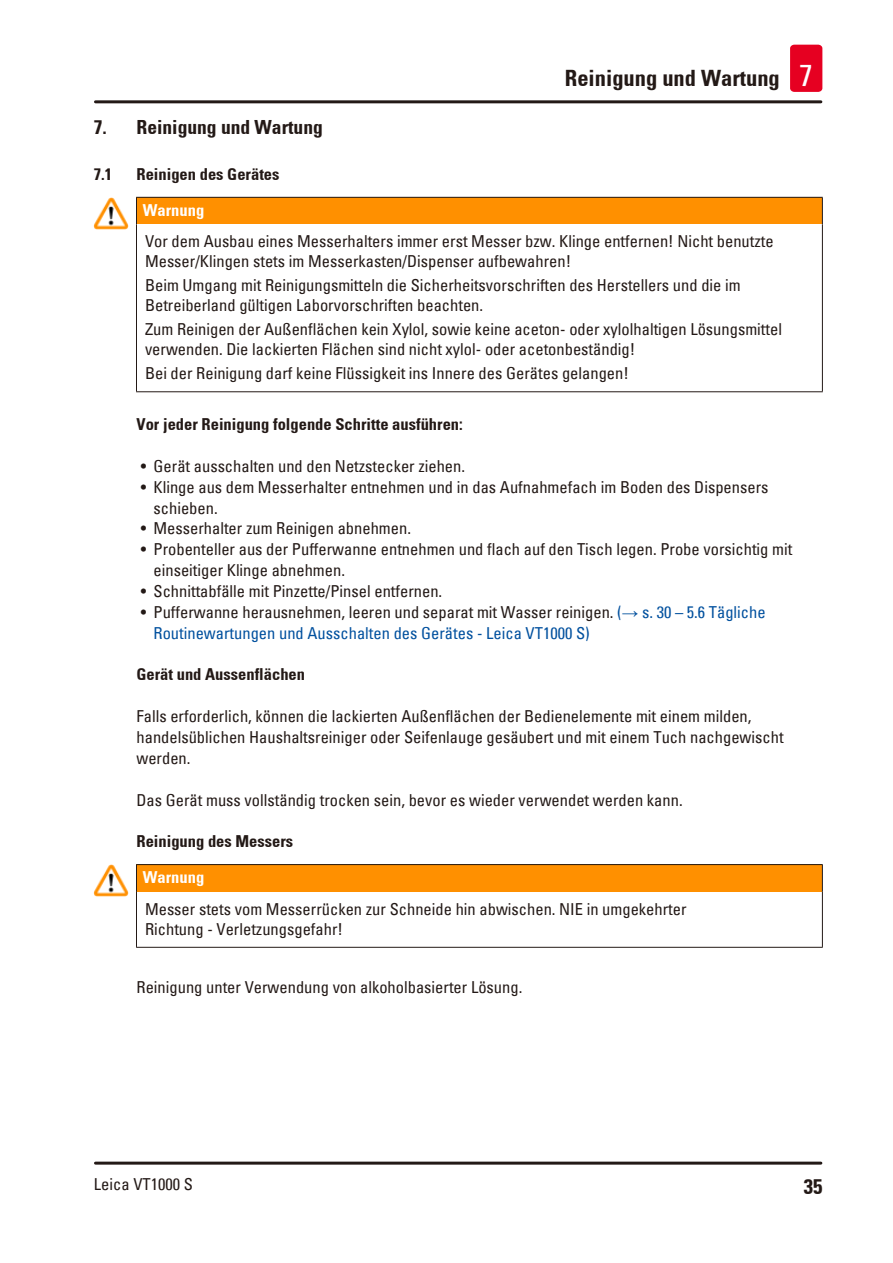
<style>
.page{position:relative;width:893px;height:1263px;background:#fff}
.page>*{position:absolute;margin:0;border:0;box-sizing:border-box;transform-origin:0 0}
.t1{font:700 condensed 22.5px "Univers";color:#231916}
.t2{font:700 condensed 21px "Univers";color:#231916}
.t3{font:700 condensed 19.5px "Univers";color:#231916}
.Description_text{font:condensed 16.5px/20.9px "Univers";color:#231916}
.Source_of_danger{font:condensed 16.5px/19.8px "Univers";color:#231916}
.t4{font:condensed 16.5px/20.9px "Univers";color:#00509e}
.Subheading{font:700 condensed 16.5px "Univers";color:#231916}
.Signalword__no_use_a{font:700 condensed 16.5px "Univers";color:#fff}
.s1{font-weight:400;font-size:30px;color:#fff}
.s2{color:#231916}
.s3{font-family:"Arial";font-stretch:normal}
</style>
<div class="page">
<hr style="left:95px;top:100px;width:726px;height:3px;background:#231916">
<hr style="left:95px;top:1161px;width:726px;height:3px;background:#231916">
<div style="left:790px;top:45px;width:32px;height:47px;background:#e60021;border-radius:4px"></div>
<div style="left:136px;top:197px;width:686px;height:27px;background:#ff9000"></div>
<hr style="left:136px;top:224px;width:1px;height:167px;background:#231916">
<hr style="left:822px;top:224px;width:1px;height:167px;background:#231916">
<hr style="left:136px;top:391px;width:687px;height:1px;background:#231916">
<hr style="left:136px;top:197px;width:687px;height:1px;background:#231916">
<svg style="left:136px;top:198px;width:1px;height:26px"></svg>
<svg style="left:822px;top:198px;width:1px;height:26px"></svg>
<img style="left:94px;top:197px;width:35px;height:32px">
<div style="left:136px;top:864px;width:686px;height:28px;background:#ff9000"></div>
<hr style="left:136px;top:892px;width:1px;height:55px;background:#231916">
<hr style="left:822px;top:892px;width:1px;height:55px;background:#231916">
<hr style="left:136px;top:947px;width:687px;height:1px;background:#231916">
<hr style="left:136px;top:864px;width:687px;height:1px;background:#231916">
<svg style="left:136px;top:865px;width:1px;height:27px"></svg>
<svg style="left:822px;top:865px;width:1px;height:27px"></svg>
<img style="left:94px;top:864px;width:35px;height:32px">
<h1 class="t1" style="left:565px;top:65px;width:250px">Reinigung und Wartung <span class="s1">7</span></h1>
<p class="t3" style="left:94px;top:116px;width:230px">7. Reinigung und Wartung</p>
<p class="Subheading" style="left:94px;top:164px;width:20px">7.1</p>
<p class="Subheading" style="left:136px;top:164px;width:144px">Reinigen des Gerätes</p>
<p class="Signalword__no_use_a" style="left:143px;top:200px;width:63px">Warnung</p>
<p class="Source_of_danger" style="left:145px;top:231px;width:630px">Vor dem Ausbau eines Messerhalters immer erst Messer bzw. Klinge entfernen! Nicht benutzte<br>Messer/Klingen stets im Messerkasten/Dispenser aufbewahren!</p>
<p class="Source_of_danger" style="left:145px;top:275px;width:597px">Beim Umgang mit Reinigungsmitteln die Sicherheitsvorschriften des Herstellers und die im<br>Betreiberland gültigen Laborvorschriften beachten.</p>
<p class="Source_of_danger" style="left:145px;top:319px;width:638px">Zum Reinigen der Außenflächen kein Xylol, sowie keine aceton- oder xylolhaltigen Lösungsmittel verwenden. Die lackierten Flächen sind nicht xylol- oder acetonbeständig!</p>
<p class="Source_of_danger" style="left:145px;top:363px;width:485px">Bei der Reinigung darf keine Flüssigkeit ins Innere des Gerätes gelangen!</p>
<p class="Subheading" style="left:136px;top:414px;width:328px">Vor jeder Reinigung folgende Schritte ausführen:</p>
<p class="Description_text" style="left:141px;top:455px;width:326px">• Gerät ausschalten und den Netzstecker ziehen.</p>
<p class="Description_text" style="left:153px;top:476px;width:616px;text-indent:-13px">• Klinge aus dem Messerhalter entnehmen und in das Aufnahmefach im Boden des Dispensers schieben.</p>
<p class="Description_text" style="left:141px;top:518px;width:272px">• Messerhalter zum Reinigen abnehmen.</p>
<p class="Description_text" style="left:153px;top:539px;width:640px;text-indent:-13px">• Probenteller aus der Pufferwanne entnehmen und flach auf den Tisch legen. Probe vorsichtig mit einseitiger Klinge abnehmen.</p>
<p class="Description_text" style="left:141px;top:580px;width:303px">• Schnittabfälle mit Pinzette/Pinsel entfernen.</p>
<p class="t4" style="left:153px;top:601px;width:614px;text-indent:-13px"><span class="s2">• Pufferwanne herausnehmen, leeren und separat mit Wasser reinigen.</span> (<span class="s3">→</span> s. 30 – 5.6 Tägliche<br>Routinewartungen und Ausschalten des Gerätes - Leica VT1000 S)</p>
<p class="Subheading" style="left:136px;top:664px;width:170px">Gerät und Aussenflächen</p>
<p class="Description_text" style="left:136px;top:705px;width:649px">Falls erforderlich, können die lackierten Außenflächen der Bedienelemente mit einem milden, handelsüblichen Haushaltsreiniger oder Seifenlauge gesäubert und mit einem Tuch nachgewischt werden.</p>
<p class="Description_text" style="left:136px;top:789px;width:548px">Das Gerät muss vollständig trocken sein, bevor es wieder verwendet werden kann.</p>
<p class="Subheading" style="left:136px;top:831px;width:158px">Reinigung des Messers</p>
<p class="Signalword__no_use_a" style="left:143px;top:867px;width:63px">Warnung</p>
<p class="Source_of_danger" style="left:145px;top:898px;width:543px">Messer stets vom Messerrücken zur Schneide hin abwischen. NIE in umgekehrter<br>Richtung - Verletzungsgefahr!</p>
<p class="Description_text" style="left:136px;top:976px;width:387px">Reinigung unter Verwendung von alkoholbasierter Lösung.</p>
<p class="Description_text" style="left:94px;top:1173px;width:100px">Leica VT1000 S</p>
<p class="t2" style="left:804px;top:1173px;width:20px">35</p>
</div>
